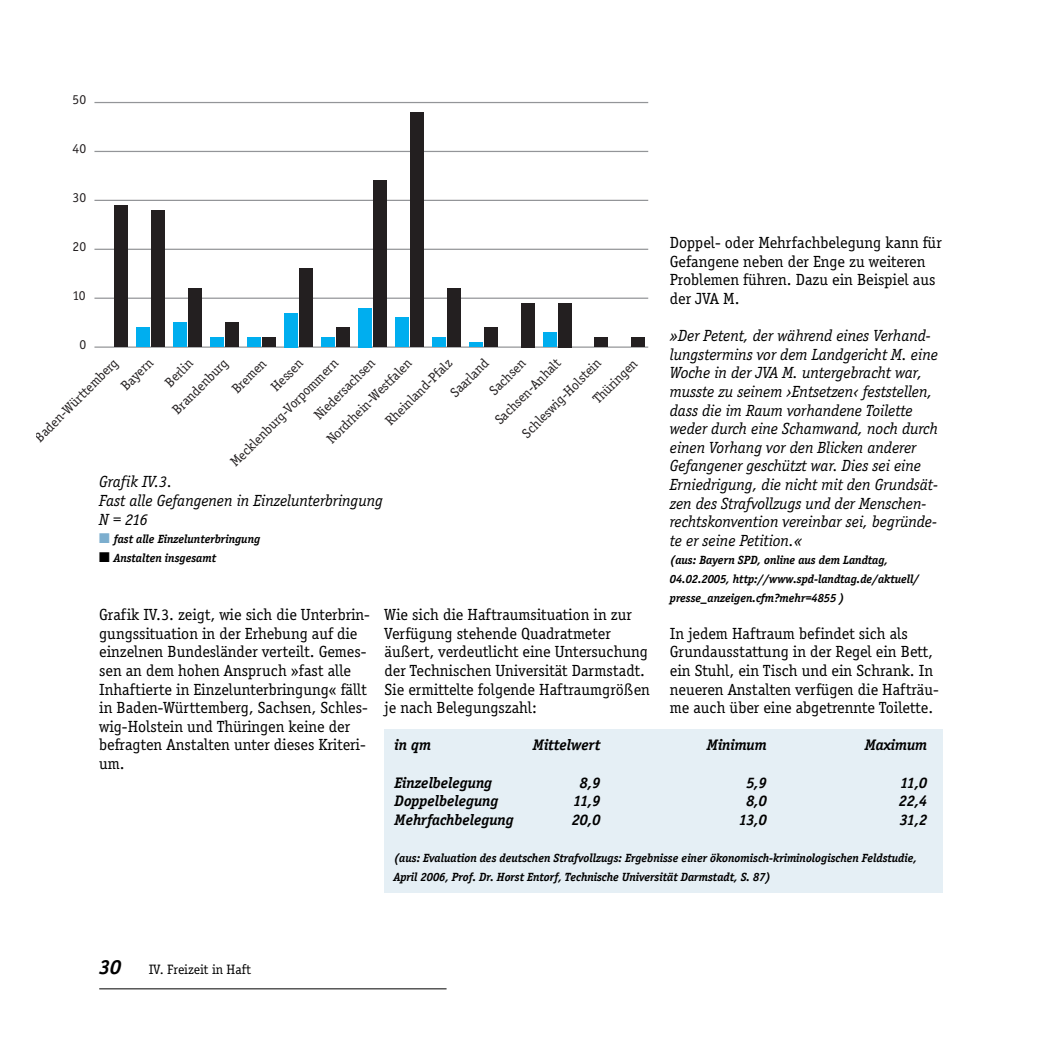
<style>
.page{position:relative;width:1042px;height:1042px;background:#fff}
.page>*{position:absolute;margin:0;border:0;box-sizing:border-box;transform-origin:0 0}
.t1{font:italic 700 21px "Officina Serif";color:#000}
.t2{font:16.62px/18.6px "Officina Serif";color:#000}
.t3{font:italic 16.62px/18.6px "Officina Serif";color:#000}
.t4{font:italic 700 15.75px "Officina Serif";color:#000}
.t5{font:14px/24.7px "Officina Serif";color:#231f20}
.t6{font:14px "Officina Serif";color:#000}
.t7{font:italic 700 12.25px/18.6px "Officina Serif";color:#000}
.s1{color:#7caece}
</style>
<div class="page">
<hr style="left:99px;top:988px;width:347px;height:1px;background:#000">
<div style="left:385px;top:730px;width:558px;height:163px;background:#e5eff5"></div>
<hr style="left:94px;top:346px;width:554px;height:2px;background:#939598">
<hr style="left:94px;top:298px;width:554px;height:1px;background:#939598">
<hr style="left:94px;top:249px;width:554px;height:1px;background:#939598">
<hr style="left:94px;top:200px;width:554px;height:1px;background:#939598">
<hr style="left:94px;top:151px;width:554px;height:1px;background:#939598">
<hr style="left:94px;top:102px;width:554px;height:1px;background:#939598">
<div style="left:114px;top:205px;width:13px;height:142px;background:#231f20"></div>
<div style="left:151px;top:210px;width:13px;height:137px;background:#231f20"></div>
<div style="left:188px;top:288px;width:13px;height:59px;background:#231f20"></div>
<div style="left:225px;top:323px;width:13px;height:24px;background:#231f20"></div>
<div style="left:262px;top:337px;width:13px;height:10px;background:#231f20"></div>
<div style="left:299px;top:269px;width:13px;height:78px;background:#231f20"></div>
<div style="left:336px;top:327px;width:13px;height:20px;background:#231f20"></div>
<div style="left:373px;top:181px;width:13px;height:166px;background:#231f20"></div>
<div style="left:410px;top:112px;width:13px;height:235px;background:#231f20"></div>
<div style="left:447px;top:288px;width:13px;height:59px;background:#231f20"></div>
<div style="left:484px;top:327px;width:13px;height:20px;background:#231f20"></div>
<div style="left:521px;top:303px;width:13px;height:44px;background:#231f20"></div>
<div style="left:558px;top:303px;width:13px;height:44px;background:#231f20"></div>
<div style="left:595px;top:337px;width:13px;height:10px;background:#231f20"></div>
<div style="left:632px;top:337px;width:13px;height:10px;background:#231f20"></div>
<div style="left:136px;top:327px;width:14px;height:20px;background:#00aeef"></div>
<div style="left:173px;top:323px;width:13px;height:24px;background:#00aeef"></div>
<div style="left:210px;top:337px;width:13px;height:10px;background:#00aeef"></div>
<div style="left:247px;top:337px;width:13px;height:10px;background:#00aeef"></div>
<div style="left:284px;top:313px;width:13px;height:34px;background:#00aeef"></div>
<div style="left:321px;top:337px;width:13px;height:10px;background:#00aeef"></div>
<div style="left:358px;top:308px;width:13px;height:39px;background:#00aeef"></div>
<div style="left:395px;top:318px;width:13px;height:29px;background:#00aeef"></div>
<div style="left:432px;top:337px;width:13px;height:10px;background:#00aeef"></div>
<div style="left:469px;top:342px;width:13px;height:5px;background:#00aeef"></div>
<div style="left:543px;top:332px;width:13px;height:15px;background:#00aeef"></div>
<p class="t5" style="left:73px;top:87px;width:15px">50</p>
<p class="t5" style="left:73px;top:136px;width:15px">40</p>
<p class="t5" style="left:73px;top:185px;width:15px">30</p>
<p class="t2" style="left:670px;top:233px;width:273px">Doppel- oder Mehrfachbelegung kann für<br>Gefangene neben der Enge zu weiteren<br>Problemen führen. Dazu ein Beispiel aus der JVA M.</p>
<p class="t3" style="left:670px;top:326px;width:269px">»Der Petent, der während eines Verhand&shy;lungstermins vor dem Landgericht M. eine Woche in der JVA M. untergebracht war, musste zu seinem ›Entsetzen‹ feststellen, dass die im Raum vorhandene Toilette weder durch eine Schamwand, noch durch einen Vorhang vor den Blicken anderer Gefangener geschützt war. Dies sei eine Erniedrigung, die nicht mit den Grundsät&shy;zen des Strafvollzugs und der Menschen&shy;rechtskonvention vereinbar sei, begründe&shy;te er seine Petition.«</p>
<p class="t7" style="left:670px;top:551px;width:251px">(aus: Bayern SPD, online aus dem Landtag,<br>04.02.2005, http://www.spd-landtag.de/aktuell/ presse_anzeigen.cfm?mehr=4855 )</p>
<p class="t2" style="left:670px;top:624px;width:270px">In jedem Haftraum befindet sich als Grundausstattung in der Regel ein Bett, ein Stuhl, ein Tisch und ein Schrank. In neueren Anstalten verfügen die Hafträu&shy;me auch über eine abgetrennte Toilette.</p>
<p class="t5" style="left:73px;top:234px;width:15px">20</p>
<p class="t5" style="left:73px;top:283px;width:15px">10</p>
<p class="t5" style="left:444px;top:386px;width:49px;rotate:-45deg">Saarland</p>
<p class="t5" style="left:482px;top:384px;width:47px;rotate:-45deg">Sachsen</p>
<p class="t5" style="left:488px;top:413px;width:88px;rotate:-45deg">Sachsen Anhalt</p>
<p class="t5" style="left:97px;top:362px;width:41px;text-indent:-97px;rotate:-45deg">Baden Würt emberg<br>Bayern</p>
<p class="t5" style="left:148px;top:385px;width:74px;text-indent:14px;rotate:-45deg">Berlin<br>Brandenburg</p>
<p class="t5" style="left:225px;top:382px;width:44px;rotate:-45deg">Bremen</p>
<p class="t5" style="left:264px;top:380px;width:41px;rotate:-45deg">Hes en</p>
<p class="t5" style="left:567px;top:373px;width:58px;line-height:25.9px;text-indent:-74px;rotate:-45deg">Schleswig Holstein<br>Thüringen</p>
<p class="t5" style="left:379px;top:414px;width:90px;rotate:-45deg">Rheinland Pfalz</p>
<p class="t5" style="left:308px;top:408px;width:81px;rotate:-45deg">Niedersachsen</p>
<p class="t5" style="left:320px;top:432px;width:115px;rotate:-45deg">Nordrhein Westfalen</p>
<p class="t5" style="left:224px;top:455px;width:147px;rotate:-45deg">Mecklenburg Vorpommern</p>
<p class="t3" style="left:99px;top:472px;width:285px">Grafik IV.3.<br>Fast alle Gefangenen in Einzelunterbringung<br>N = 216</p>
<p class="t7" style="left:99px;top:530px;width:162px"><span class="s1">■</span> fast alle Einzelunterbringung</p>
<p class="t7" style="left:99px;top:548px;width:118px">■ Anstalten insgesamt</p>
<p class="t2" style="left:99px;top:605px;width:272px">Grafik IV.3. zeigt, wie sich die Unterbrin&shy;gungssituation in der Erhebung auf die einzelnen Bundesländer verteilt. Gemes&shy;sen an dem hohen Anspruch »fast alle Inhaftierte in Einzelunterbringung« fällt in Baden-Württemberg, Sachsen, Schles&shy;wig-Holstein und Thüringen keine der befragten Anstalten unter dieses Kriteri&shy;um.</p>
<p class="t2" style="left:384px;top:605px;width:267px">Wie sich die Haftraumsituation in zur Verfügung stehende Quadratmeter äußert, verdeutlicht eine Untersuchung der Technischen Universität Darmstadt.<br>Sie ermittelte folgende Haftraumgrößen je nach Belegungszahl:</p>
<p class="t4" style="left:395px;top:736px;width:38px">in qm</p>
<p class="t4" style="left:533px;top:736px;width:69px">Mittelwert</p>
<p class="t4" style="left:707px;top:736px;width:61px">Minimum</p>
<p class="t4" style="left:865px;top:736px;width:64px">Maximum</p>
<p class="t4" style="left:395px;top:773px;width:99px">Einzelbelegung</p>
<p class="t4" style="left:580px;top:773px;width:22px">8,9</p>
<p class="t4" style="left:746px;top:773px;width:22px">5,9</p>
<p class="t4" style="left:900px;top:773px;width:29px">11,0</p>
<p class="t4" style="left:395px;top:791px;width:105px">Doppelbelegung</p>
<p class="t4" style="left:573px;top:791px;width:29px">11,9</p>
<p class="t4" style="left:746px;top:791px;width:22px">8,0</p>
<p class="t4" style="left:899px;top:791px;width:30px">22,4</p>
<p class="t4" style="left:395px;top:810px;width:121px">Mehrfachbelegung</p>
<p class="t4" style="left:572px;top:810px;width:30px">20,0</p>
<p class="t4" style="left:739px;top:810px;width:29px">13,0</p>
<p class="t4" style="left:900px;top:810px;width:29px">31,2</p>
<p class="t1" style="left:99px;top:954px;width:23px">30</p>
<p class="t6" style="left:149px;top:961px;width:104px">IV. Freizeit in Haft</p>
<p class="t7" style="left:394px;top:848px;width:525px">(aus: Evaluation des deutschen Strafvollzugs: Ergebnisse einer ökonomisch-kriminologischen Feldstudie,<br>April 2006, Prof. Dr. Horst Entorf, Technische Universität Darmstadt, S. 87)</p>
</div>
